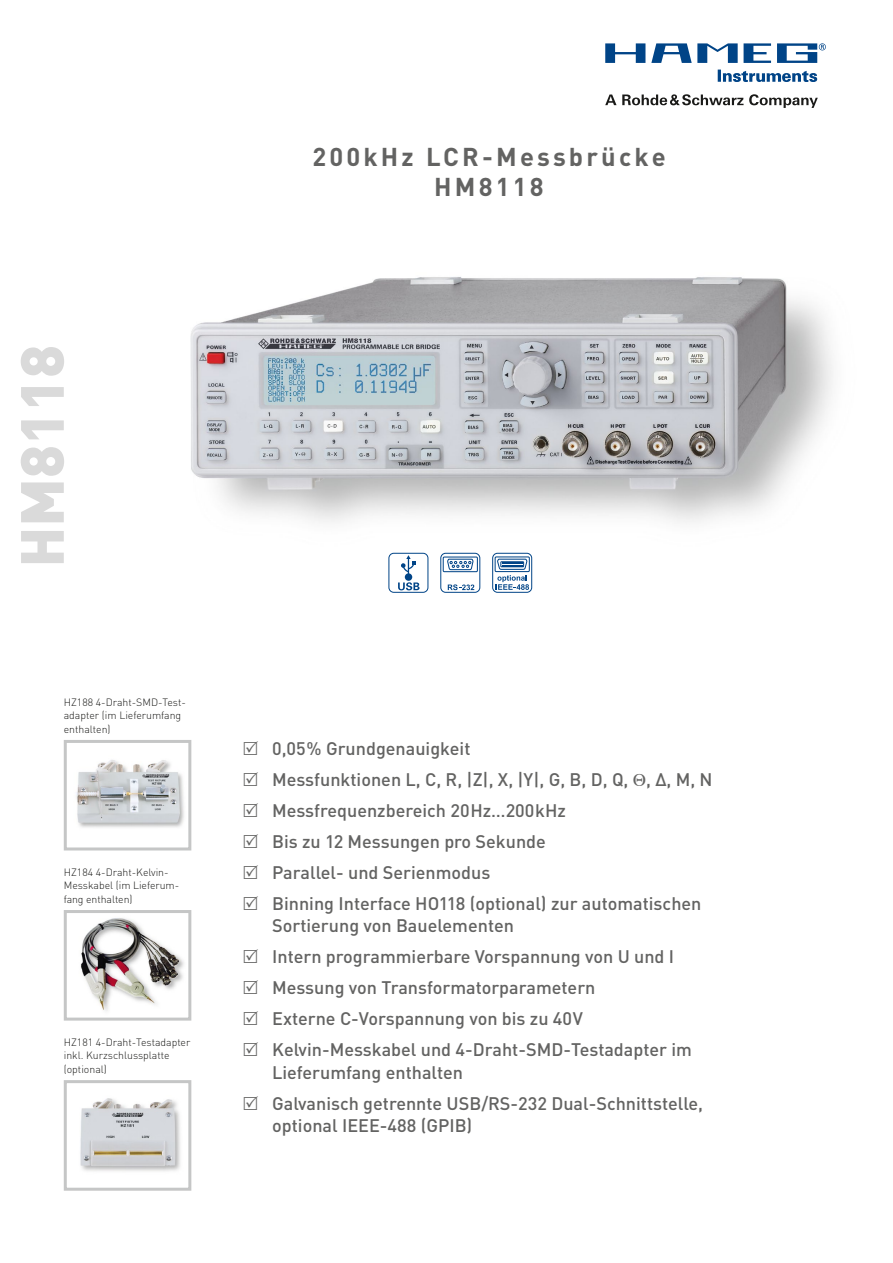
<style>
.page{position:relative;width:893px;height:1263px;background:#fff}
.page>*{position:absolute;margin:0;border:0;box-sizing:border-box;transform-origin:0 0}
.t1{font:900 60px "DIN";color:#dadada}
.t2{font:700 25.5px/30px "DIN";letter-spacing:.125em;color:#636362;text-align:center}
.t3{font:500 18px/31px "DIN";color:#636362}
.t4{font:300 10.5px/13.5px "DIN";color:#1a1a18}
</style>
<div class="page">
<svg style="left:605px;top:43px;width:221px;height:39px"></svg>
<svg style="left:605px;top:95px;width:11px;height:10px"></svg>
<svg style="left:622px;top:94px;width:121px;height:11px"></svg>
<svg style="left:749px;top:94px;width:69px;height:14px"></svg>
<img style="left:190px;top:277px;width:643px;height:314px">
<div style="left:440px;top:553px;width:40px;height:40px;border:1px solid #004487;border-radius:5px"></div>
<svg style="left:442px;top:556px;width:36px;height:17px"></svg>
<svg style="left:448px;top:584px;width:26px;height:6px"></svg>
<div style="left:388px;top:553px;width:40px;height:40px;border:1px solid #004487;border-radius:5px"></div>
<svg style="left:398px;top:582px;width:21px;height:8px"></svg>
<div style="left:405px;top:573px;width:7px;height:8px;background:#004487;border-radius:50%"></div>
<svg style="left:401px;top:555px;width:14px;height:19px"></svg>
<div style="left:492px;top:553px;width:40px;height:40px;border:1px solid #004487;border-radius:5px"></div>
<svg style="left:494px;top:556px;width:36px;height:34px"></svg>
<hr style="left:502px;top:562px;width:21px;height:2px;background:#004487">
<div style="left:500px;top:561px;width:24px;height:6px;border:1px solid #004487"></div>
<img style="left:76px;top:760px;width:108px;height:68px">
<div style="left:64px;top:740px;width:127px;height:110px;border:3px solid #c5c6c6"></div>
<img style="left:81px;top:918px;width:103px;height:93px">
<div style="left:64px;top:910px;width:127px;height:110px;border:3px solid #c5c6c6"></div>
<img style="left:80px;top:1098px;width:101px;height:73px">
<div style="left:64px;top:1080px;width:127px;height:111px;border:3px solid #c5c6c6"></div>
<h1 class="t1" style="left:2px;top:567px;width:224px;rotate:-90deg">HM8118</h1>
<p class="t4" style="left:64px;top:695px;width:124px">HZ188 4-Draht-SMD-Test&shy;adapter (im Lieferumfang enthalten)</p>
<p class="t4" style="left:64px;top:865px;width:117px">HZ184 4-Draht-Kelvin-<br>Messkabel (im Lieferum&shy;fang enthalten)</p>
<p class="t4" style="left:64px;top:1035px;width:128px">HZ181 4-Draht-Testadapter inkl. Kurzschlussplatte (optional)</p>
<h2 class="t2" style="left:312px;top:140px;width:355px">200kHz LCR-Messbrücke<br>HM8118</h2>
<p class="t3" style="left:272px;top:732px;width:442px">0,05% Grundgenauigkeit<br>Messfunktionen L, C, R, |Z|, X, |Y|, G, B, D, Q, , ∆, M, N Messfrequenzbereich 20Hz…200kHz<br>Bis zu 12 Messungen pro Sekunde<br>Parallel- und Serienmodus<br>Binning Interface HO118 (optional) zur automatischen</p>
<p class="t3" style="left:272px;top:910px;width:421px">Sortierung von Bauelementen<br>Intern programmierbare Vorspannung von U und I Messung von Transformatorparametern<br>Externe C-Vorspannung von bis zu 40V Kelvin-Messkabel und 4-Draht-SMD-Testadapter im</p>
<p class="t3" style="left:272px;top:1056px;width:432px">Lieferumfang enthalten<br>Galvanisch getrennte USB/RS-232 Dual-Schnittstelle,</p>
<p class="t3" style="left:272px;top:1110px;width:202px">optional IEEE-488 (GPIB)</p>
</div>
